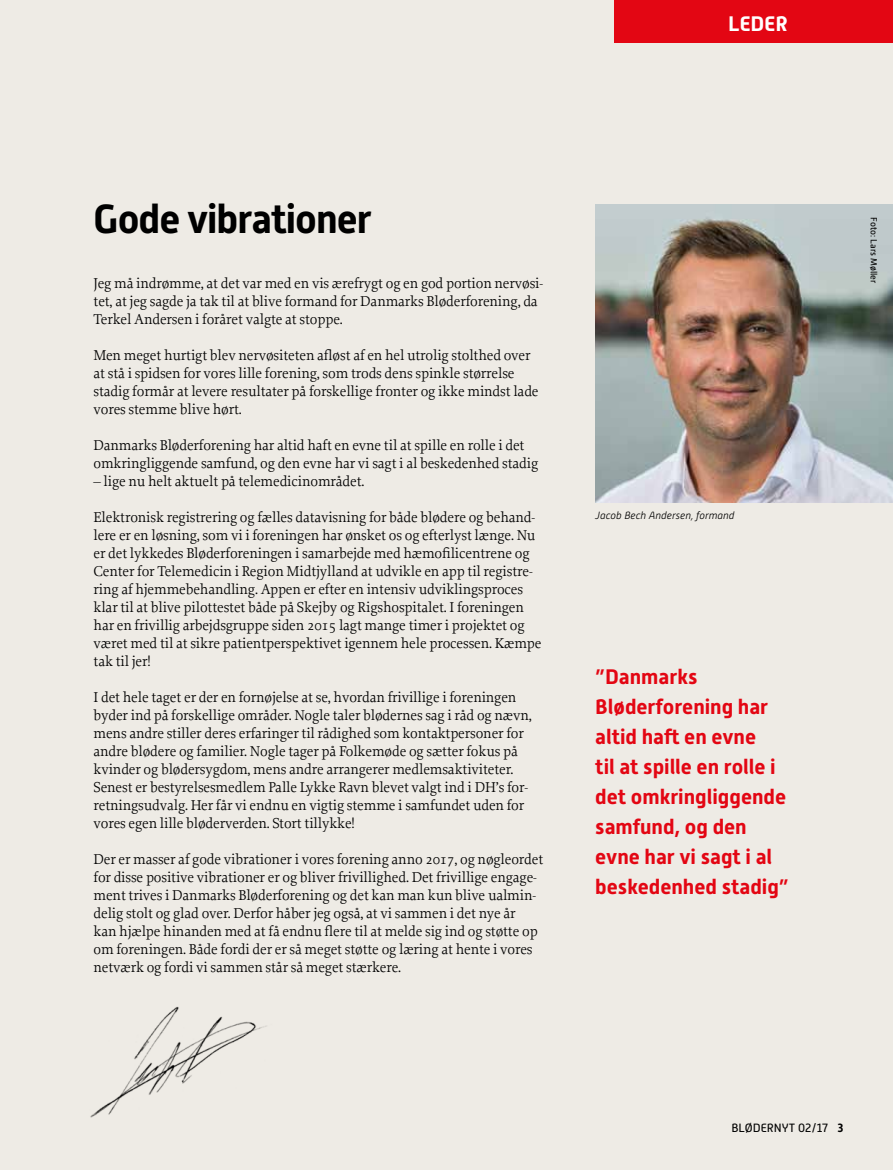
<style>
.page{position:relative;width:893px;height:1170px;background:#fff}
.page>*{position:absolute;margin:0;border:0;box-sizing:border-box;transform-origin:0 0}
.t1{font:700 40.5px "Alwyn New";letter-spacing:-.025em;color:#000}
.t2{font:700 21px/30px "Alwyn New";color:#e30613}
.t3{font:700 21px "Alwyn New";color:#fff}
.t4{font:15px/18px "Proforma";letter-spacing:-.01em;color:#000}
.t5{font:12px "Alwyn New";color:#000}
.t6{font:italic 300 10.5px "Alwyn New";color:#000}
.t7{font:9px "Alwyn New";color:#000}
.s1{font-weight:700}
</style>
<div class="page">
<div style="left:0;top:0;width:893px;height:1169px;background:#eeebe5"></div>
<img style="left:595px;top:204px;width:298px;height:298px">
<div style="left:614px;top:0;width:279px;height:43px;background:#e30613"></div>
<img style="left:90px;top:1006px;width:177px;height:112px">
<h2 class="t3" style="left:728px;top:11px;width:61px">LEDER</h2>
<h1 class="t1" style="left:94px;top:196px;width:280px">Gode vibrationer</h1>
<p class="t4" style="left:94px;top:273px;width:451px">Jeg må indrømme, at det var med en vis ærefrygt og en god portion nervøsi&shy;tet, at jeg sagde ja tak til at blive formand for Danmarks Bløderforening, da<br>Terkel Andersen i foråret valgte at stoppe.</p>
<p class="t4" style="left:94px;top:345px;width:447px">Men meget hurtigt blev nervøsiteten afløst af en hel utrolig stolthed over at stå i spidsen for vores lille forening, som trods dens spinkle størrelse stadig formår at levere resultater på forskellige fronter og ikke mindst lade vores stemme blive hørt.</p>
<p class="t4" style="left:94px;top:435px;width:446px">Danmarks Bløderforening har altid haft en evne til at spille en rolle i det omkringliggende samfund, og den evne har vi sagt i al beskedenhed stadig</p>
<p class="t4" style="left:94px;top:471px;width:272px">– lige nu helt aktuelt på telemedicinområdet.</p>
<p class="t4" style="left:94px;top:507px;width:449px">Elektronisk registrering og fælles datavisning for både blødere og behand&shy;lere er en løsning, som vi i foreningen har ønsket os og efterlyst længe. Nu er det lykkedes Bløderforeningen i samarbejde med hæmofilicentrene og Center for Telemedicin i Region Midtjylland at udvikle en app til registre&shy;ring af hjemmebehandling. Appen er efter en intensiv udviklingsproces klar til at blive pilottestet både på Skejby og Rigshospitalet. I foreningen har en frivillig arbejdsgruppe siden 2015 lagt mange timer i projektet og været med til at sikre patientperspektivet igennem hele processen. Kæmpe tak til jer!</p>
<p class="t4" style="left:94px;top:687px;width:440px">I det hele taget er der en fornøjelse at se, hvordan frivillige i foreningen byder ind på forskellige områder. Nogle taler blødernes sag i råd og nævn, mens andre stiller deres erfaringer til rådighed som kontaktpersoner for andre blødere og familier. Nogle tager på Folkemøde og sætter fokus på kvinder og blødersygdom, mens andre arrangerer medlemsaktiviteter.<br>Senest er bestyrelsesmedlem Palle Lykke Ravn blevet valgt ind i DH’s for&shy;retningsudvalg. Her får vi endnu en vigtig stemme i samfundet uden for vores egen lille bløderverden. Stort tillykke!</p>
<p class="t4" style="left:94px;top:849px;width:451px">Der er masser af gode vibrationer i vores forening anno 2017, og nøgleordet for disse positive vibrationer er og bliver frivillighed. Det frivillige engage&shy;ment trives i Danmarks Bløderforening og det kan man kun blive ualmin&shy;delig stolt og glad over. Derfor håber jeg også, at vi sammen i det nye år<br>kan hjælpe hinanden med at få endnu flere til at melde sig ind og støtte op om foreningen. Både fordi der er så meget støtte og læring at hente i vores netværk og fordi vi sammen står så meget stærkere.</p>
<p class="t6" style="left:595px;top:509px;width:141px">Jacob Bech Andersen, formand</p>
<h2 class="t2" style="left:595px;top:661px;width:195px">”Danmarks<br>Bløderforening har altid haft en evne<br>til at spille en rolle i det omkringliggende samfund, og den evne har vi sagt i al beskedenhed stadig”</h2>
<p class="t7" style="left:879px;top:217px;width:68px;rotate:90deg">Foto: Lars Møller</p>
<p class="t5" style="left:731px;top:1121px;width:113px">BLØDERNYT 02/17 <span class="s1">3</span></p>
</div>
